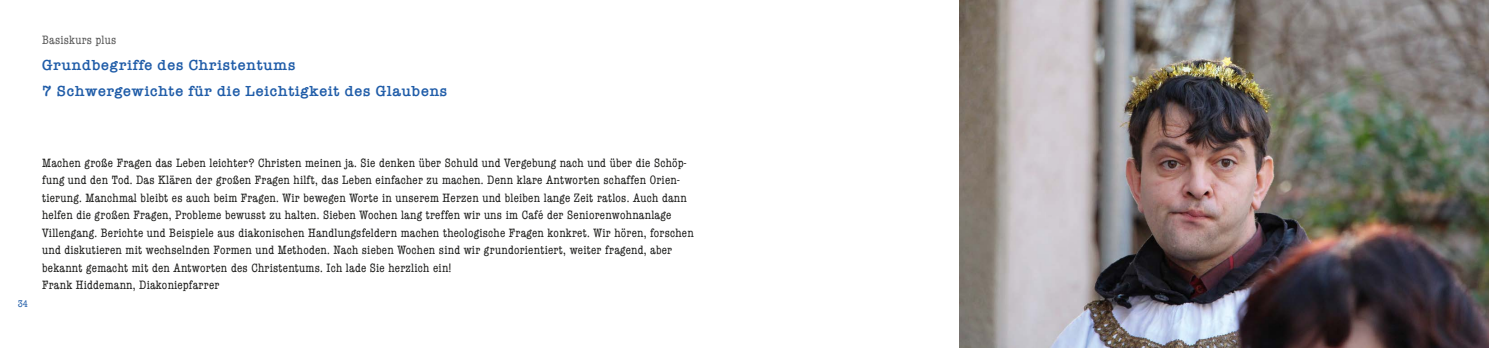
<style>
.page{position:relative;width:1489px;height:348px;background:#fff}
.page>*{position:absolute;margin:0;border:0;box-sizing:border-box;transform-origin:0 0}
.t1{font:600 15px/26.2px "American Typewriter";letter-spacing:.05em;color:#1f5ca8}
.t2{font:condensed 12.5px/17.5px "American Typewriter";letter-spacing:.02em;color:#1a1a18}
.t3{font:condensed 12.5px "American Typewriter";letter-spacing:.02em;color:#565656}
.t4{font:condensed 10px "American Typewriter";color:#1f5ca8}
</style>
<div class="page">
<img style="left:959px;top:0;width:529px;height:347px">
<p class="t3" style="left:42px;top:30px;width:76px">Basiskurs plus</p>
<p class="t1" style="left:42px;top:52px;width:407px">Grundbegriffe des Christentums<br>7 Schwergewichte für die Leichtigkeit des Glaubens</p>
<p class="t4" style="left:18px;top:295px;width:12px">34</p>
<p class="t2" style="left:42px;top:153px;width:653px">Machen große Fragen das Leben leichter? Christen meinen ja. Sie denken über Schuld und Vergebung nach und über die Schöp&shy;fung und den Tod. Das Klären der großen Fragen hilft, das Leben einfacher zu machen. Denn klare Antworten schaffen Orien&shy;tierung. Manchmal bleibt es auch beim Fragen. Wir bewegen Worte in unserem Herzen und bleiben lange Zeit ratlos. Auch dann helfen die großen Fragen, Probleme bewusst zu halten. Sieben Wochen lang treffen wir uns im Café der Seniorenwohnanlage Villengang. Berichte und Beispiele aus diakonischen Handlungsfeldern machen theologische Fragen konkret. Wir hören, forschen und diskutieren mit wechselnden Formen und Methoden. Nach sieben Wochen sind wir grundorientiert, weiter fragend, aber bekannt gemacht mit den Antworten des Christentums. Ich lade Sie herzlich ein!<br>Frank Hiddemann, Diakoniepfarrer</p>
</div>
